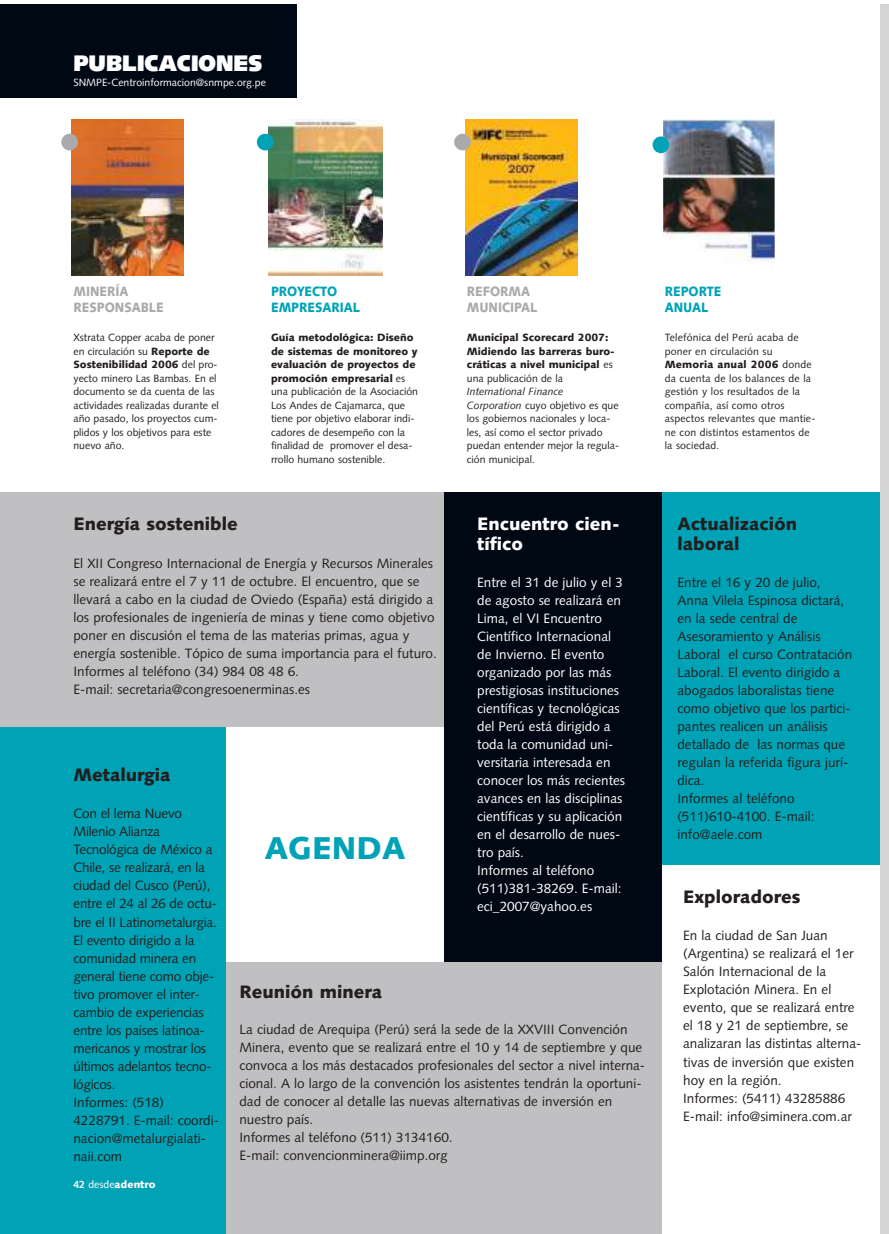
<style>
.page{position:relative;width:889px;height:1234px;background:#fff}
.page>*{position:absolute;margin:0;border:0;box-sizing:border-box;transform-origin:0 0}
.t1{font:900 31.5px "Syntax";color:#00a3b6}
.t2{font:900 22.5px "Syntax";color:#fff}
.t3{font:900 18px/19.5px "Syntax";color:#241f1f}
.t4{font:900 18px/19.5px "Syntax";color:#fff}
.t5{font:13.5px/18px "Syntax";color:#241f1f}
.t6{font:13.5px/18px "Syntax";color:#fff}
.t7{font:900 13.5px/15.8px "Syntax";color:#aaaaac;scale:.9 1}
.t8{font:900 13.5px/15.8px "Syntax";color:#00a3b6;scale:.9 1}
.t9{font:10.5px/13.5px "Syntax";color:#241f1f}
.t10{font:900 10.5px/13.5px "Syntax";color:#241f1f}
.t11{font:10.5px "Syntax";color:#fff}
.t12{font:900 10.5px "Syntax";color:#fff}
.s1{font-weight:900}
.s2{font-weight:400}
.s3{font-style:italic}
.s4{font-weight:700}
</style>
<div class="page">
<div style="left:880px;top:5px;width:8px;height:1228px;background:#d5d4d5"></div>
<div style="left:0;top:492px;width:444px;height:235px;background:#c0bfc1"></div>
<div style="left:662px;top:492px;width:218px;height:372px;background:#00a3b6"></div>
<div style="left:0;top:727px;width:226px;height:234px;background:#00a3b6"></div>
<div style="left:444px;top:492px;width:218px;height:469px;background:#000814"></div>
<div style="left:0;top:961px;width:226px;height:272px;background:#00a3b6"></div>
<div style="left:226px;top:961px;width:436px;height:272px;background:#c0bfc1"></div>
<img style="left:663px;top:119px;width:111px;height:145px">
<img style="left:72px;top:119px;width:112px;height:156px">
<div style="left:61px;top:134px;width:17px;height:16px;background:#aaaaac;border-radius:50%"></div>
<img style="left:269px;top:119px;width:113px;height:156px">
<div style="left:257px;top:134px;width:16px;height:16px;background:#00a3b6;border-radius:50%"></div>
<img style="left:466px;top:119px;width:111px;height:156px">
<div style="left:454px;top:134px;width:17px;height:16px;background:#aaaaac;border-radius:50%"></div>
<div style="left:652px;top:136px;width:17px;height:17px;background:#00a3b6;border-radius:50%"></div>
<div style="left:0;top:5px;width:296px;height:93px;background:#000814"></div>
<h2 class="t2" style="left:73px;top:54px;width:190px">PUBLICACIONES</h2>
<p class="t11" style="left:73px;top:78px;width:194px">SNMPE-Centroinformacion@snmpe.org.pe</p>
<p class="t7" style="left:73px;top:285px;width:102px">MINERÍA<br>RESPONSABLE</p>
<p class="t9" style="left:73px;top:332px;width:147px">Xstrata Copper acaba de poner en circulación su <span class="s1">Reporte de<br>Sostenibilidad 2006</span> del pro&shy;yecto minero Las Bambas. En el documento se da cuenta de las actividades realizadas durante el año pasado, los proyectos cum&shy;plidos y los objetivos para este nuevo año.</p>
<p class="t8" style="left:271px;top:285px;width:101px">PROYECTO<br>EMPRESARIAL</p>
<p class="t9" style="left:271px;top:332px;width:149px"><span class="s1">Guía metodológica: Diseño de sistemas de monitoreo y evaluación de proyectos de promoción empresarial</span> es una publicación de la Asociación<br>Los Andes de Cajamarca, que tiene por objetivo elaborar indi&shy;cadores de desempeño con la finalidad de promover el desa&shy;rrollo humano sostenible.</p>
<p class="t7" style="left:467px;top:285px;width:80px">REFORMA<br>MUNICIPAL</p>
<p class="t10" style="left:467px;top:332px;width:149px">Municipal Scorecard 2007:<br>Midiendo las barreras buro&shy;cráticas a nivel municipal <span class="s2">es una publicación de la</span></p>
<p class="t9" style="left:467px;top:386px;width:154px"><span class="s3">International Finance<br>Corporation</span> cuyo objetivo es que los gobiernos nacionales y loca&shy;les, así como el sector privado puedan entender mejor la regula&shy;ción municipal.</p>
<h3 class="t3" style="left:73px;top:516px;width:166px">Energía sostenible</h3>
<p class="t5" style="left:73px;top:555px;width:365px">El XII Congreso Internacional de Energía y Recursos Minerales se realizará entre el 7 y 11 de octubre. El encuentro, que se llevará a cabo en la ciudad de Oviedo (España) está dirigido a los profesionales de ingeniería de minas y tiene como objetivo poner en discusión el tema de las materias primas, agua y energía sostenible. Tópico de suma importancia para el futuro.<br>Informes al teléfono (34) 984 08 48 6.<br>E-mail: secretaria@congresoenerminas.es</p>
<h3 class="t4" style="left:477px;top:516px;width:144px">Encuentro cien&shy;tífico</h3>
<p class="t6" style="left:477px;top:574px;width:149px">Entre el 31 de julio y el 3 de agosto se realizará en<br>Lima, el VI Encuentro<br>Científico Internacional de Invierno. El evento organizado por las más prestigiosas instituciones científicas y tecnológicas del Perú está dirigido a toda la comunidad uni&shy;versitaria interesada en conocer los más recientes avances en las disciplinas científicas y su aplicación en el desarrollo de nues&shy;tro país.<br>Informes al teléfono (511)381-38269. E-mail: eci_2007@yahoo.es</p>
<h3 class="t3" style="left:73px;top:766px;width:98px">Metalurgia</h3>
<p class="t5" style="left:73px;top:805px;width:147px">Con el lema Nuevo<br>Milenio Alianza<br>Tecnológica de México a<br>Chile, se realizará, en la ciudad del Cusco (Perú), entre el 24 al 26 de octu&shy;bre el II Latinometalurgia.<br>El evento dirigido a la comunidad minera en general tiene como obje&shy;tivo promover el inter&shy;cambio de experiencias entre los países latinoa&shy;mericanos y mostrar los últimos adelantos tecno&shy;lógicos.<br>Informes: (518)<br>4228791. E-mail: coordi&shy;nacion@metalurgialati&shy;naii.com</p>
<h1 class="t1" style="left:265px;top:835px;width:142px">AGENDA</h1>
<h3 class="t3" style="left:239px;top:983px;width:144px">Reunión minera</h3>
<p class="t5" style="left:239px;top:1021px;width:407px">La ciudad de Arequipa (Perú) será la sede de la XXVIII Convención Minera, evento que se realizará entre el 10 y 14 de septiembre y que convoca a los más destacados profesionales del sector a nivel interna&shy;cional. A lo largo de la convención los asistentes tendrán la oportuni&shy;dad de conocer al detalle las nuevas alternativas de inversión en nuestro país.<br>Informes al teléfono (511) 3134160.<br>E-mail: convencionminera@iimp.org</p>
<p class="t12" style="left:73px;top:1180px;width:84px"><span class="s4">42</span> <span class="s2">desde</span>adentro</p>
<p class="t8" style="left:664px;top:285px;width:64px">REPORTE<br>ANUAL</p>
<p class="t9" style="left:664px;top:332px;width:152px">Telefónica del Perú acaba de poner en circulación su<br><span class="s1">Memoria anual 2006</span> donde da cuenta de los balances de la gestión y los resultados de la compañía, así como otros aspectos relevantes que mantie&shy;ne con distintos estamentos de la sociedad.</p>
<h3 class="t3" style="left:677px;top:516px;width:121px">Actualización laboral</h3>
<p class="t5" style="left:677px;top:574px;width:176px">Entre el 16 y 20 de julio,<br>Anna Vilela Espinosa dictará, en la sede central de<br>Asesoramiento y Análisis<br>Laboral el curso Contratación<br>Laboral. El evento dirigido a abogados laboralistas tiene como objetivo que los partici&shy;pantes realicen un análisis detallado de las normas que regulan la referida figura jurí&shy;dica.<br>Informes al teléfono (511)610-4100. E-mail: info@aele.com</p>
<h3 class="t3" style="left:683px;top:888px;width:119px">Exploradores</h3>
<p class="t5" style="left:683px;top:927px;width:180px">En la ciudad de San Juan (Argentina) se realizará el 1er<br>Salón Internacional de la<br>Explotación Minera. En el evento, que se realizará entre el 18 y 21 de septiembre, se analizaran las distintas alterna&shy;tivas de inversión que existen hoy en la región.<br>Informes: (5411) 43285886<br>E-mail: info@siminera.com.ar</p>
</div>
